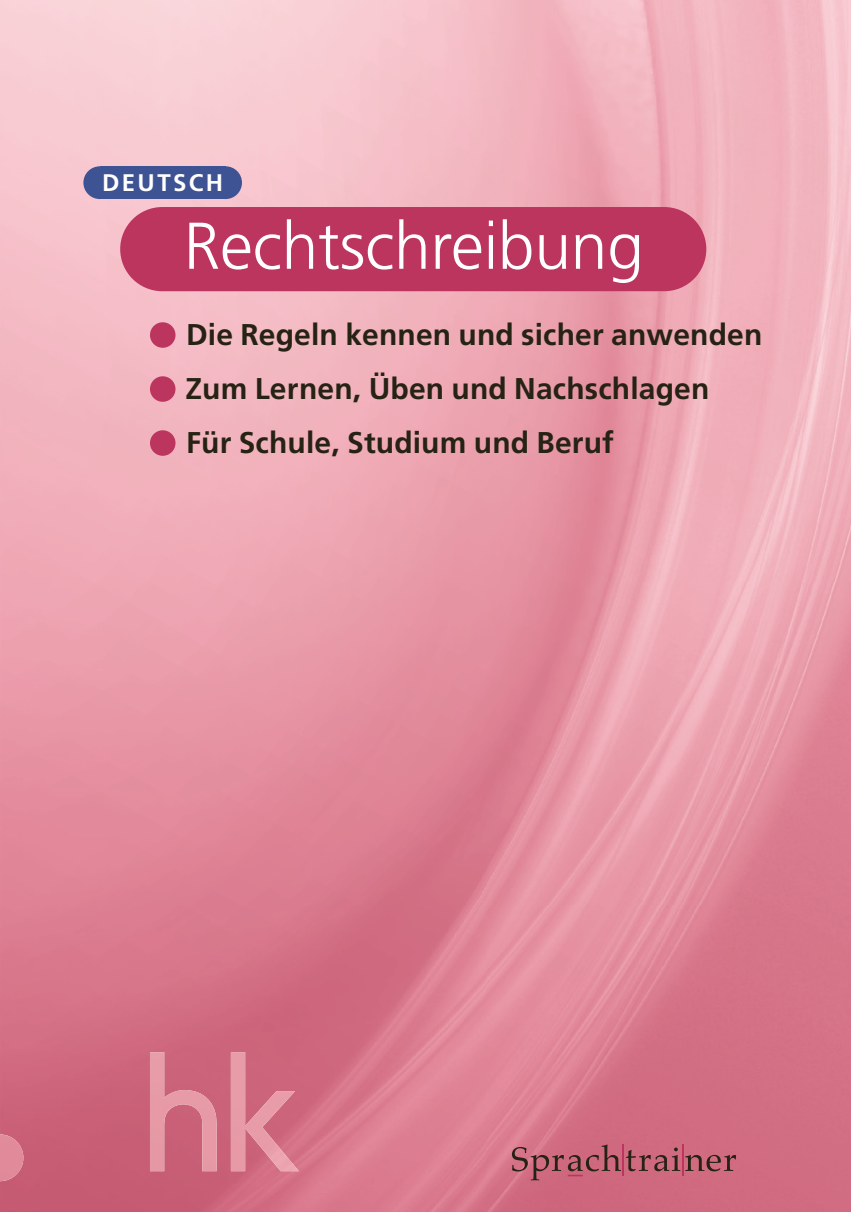
<style>
.page{position:relative;width:851px;height:1212px;background:#fff}
.page>*{position:absolute;margin:0;border:0;box-sizing:border-box;transform-origin:0 0}
.t1{font:300 66px "Frutiger";letter-spacing:-.005em;color:#fff}
.t2{font:700 30px/54px "Frutiger";letter-spacing:.005em;color:#262214}
.t3{font:700 24px "Frutiger";letter-spacing:.1em;color:#fff}
</style>
<div class="page">
<img style="left:0;top:0;width:850px;height:1212px">
<img style="left:0;top:1134px;width:23px;height:47px">
<div style="left:120px;top:207px;width:586px;height:84px;background:#bc355f;border-radius:42px"></div>
<div style="left:150px;top:322px;width:25px;height:26px;background:#bc355f;border-radius:50%"></div>
<div style="left:150px;top:376px;width:25px;height:26px;background:#bc355f;border-radius:50%"></div>
<div style="left:150px;top:430px;width:25px;height:26px;background:#bc355f;border-radius:50%"></div>
<div style="left:83px;top:166px;width:33px;height:33px;background:#3e5394;border-radius:50%"></div>
<div style="left:100px;top:166px;width:125px;height:33px;background:#3e5394"></div>
<div style="left:209px;top:166px;width:33px;height:33px;background:#3e5394;border-radius:50%"></div>
<img style="left:150px;top:1052px;width:149px;height:119px">
<svg style="left:512px;top:1144px;width:224px;height:36px;background:#b45e6e"></svg>
<p class="t3" style="left:102px;top:169px;width:123px">DEUTSCH</p>
<h1 class="t1" style="left:183px;top:209px;width:461px">Rechtschreibung</h1>
<p class="t2" style="left:185px;top:308px;width:578px">Die Regeln kennen und sicher anwenden<br>Zum Lernen, Üben und Nachschlagen<br>Für Schule, Studium und Beruf</p>
</div>
